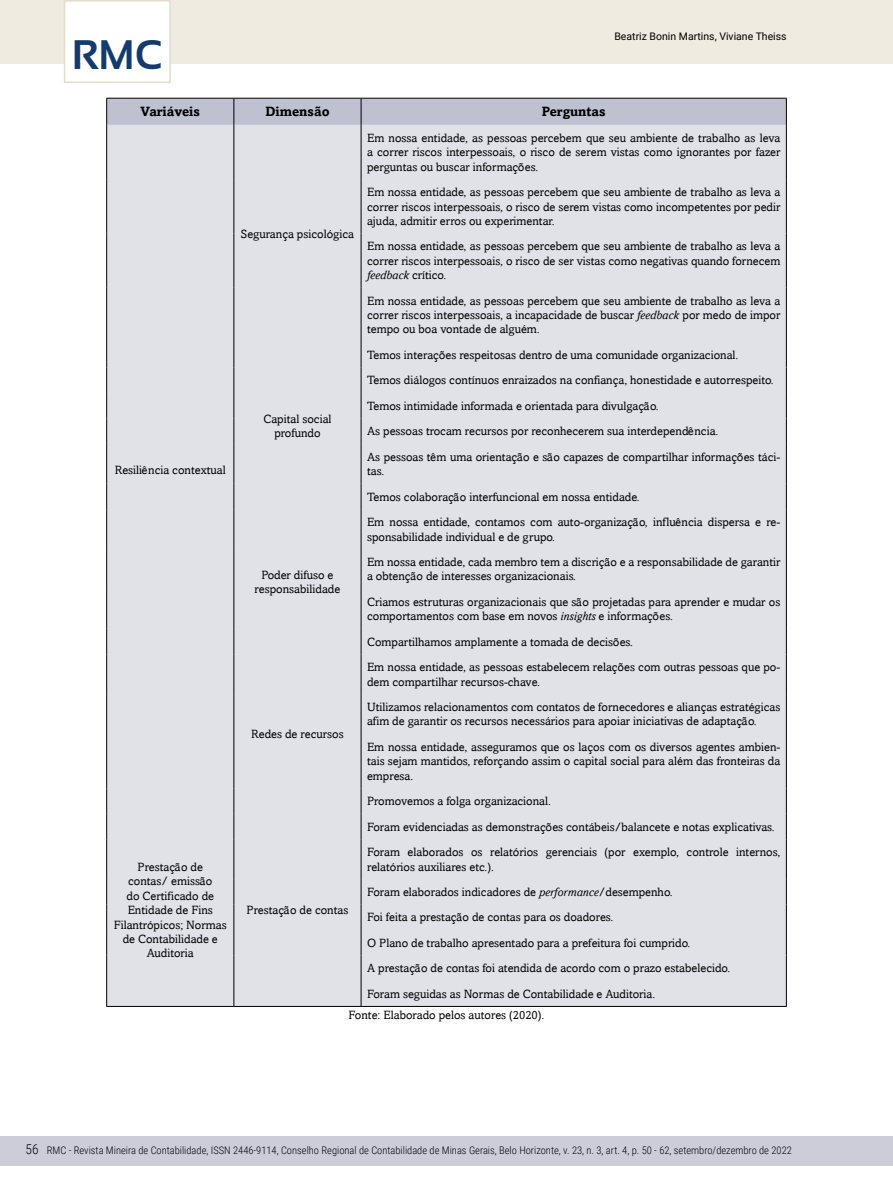
<style>
.page{position:relative;width:893px;height:1191px;background:#fff}
.page>*{position:absolute;margin:0;border:0;box-sizing:border-box;transform-origin:0 0}
.t1{font:700 41.25px "Sansation";color:#143b6b}
.t2{font:700 13.5px "Amasis";color:#000}
.t3{font:300 13.5px "Roboto Condensed";color:#000}
.t4{font:12px/14.4px "Amasis";color:#000}
.t5{font:300 10.5px "Roboto Condensed";color:#000}
.t6{font:10.5px "Roboto";color:#000}
.s1{font-style:italic}
</style>
<div class="page">
<div style="left:0;top:1135px;width:893px;height:30px;background:#cdcdda"></div>
<div style="left:0;top:0;width:893px;height:64px;background:#efebe1"></div>
<div style="left:64px;top:0;width:107px;height:83px;background:#fff;border:2px solid #e4dcca"></div>
<div style="left:107px;top:125px;width:679px;height:881px;background:#e1e1e8"></div>
<hr style="left:106px;top:125px;width:1px;height:54px;background:#000">
<hr style="left:233px;top:125px;width:1px;height:54px;background:#000">
<hr style="left:106px;top:179px;width:1px;height:54px;background:#000">
<hr style="left:233px;top:179px;width:1px;height:54px;background:#000">
<hr style="left:106px;top:233px;width:1px;height:55px;background:#000">
<hr style="left:233px;top:233px;width:1px;height:55px;background:#000">
<hr style="left:106px;top:288px;width:1px;height:54px;background:#000">
<hr style="left:233px;top:288px;width:1px;height:54px;background:#000">
<svg style="left:106px;top:342px;width:1px;height:102px"></svg>
<svg style="left:233px;top:342px;width:1px;height:102px"></svg>
<hr style="left:106px;top:444px;width:1px;height:40px;background:#000">
<hr style="left:233px;top:444px;width:1px;height:40px;background:#000">
<svg style="left:106px;top:484px;width:1px;height:25px"></svg>
<svg style="left:233px;top:484px;width:1px;height:25px"></svg>
<hr style="left:106px;top:509px;width:1px;height:40px;background:#000">
<hr style="left:233px;top:509px;width:1px;height:40px;background:#000">
<hr style="left:106px;top:549px;width:1px;height:40px;background:#000">
<hr style="left:233px;top:549px;width:1px;height:40px;background:#000">
<hr style="left:106px;top:589px;width:1px;height:40px;background:#000">
<hr style="left:233px;top:589px;width:1px;height:40px;background:#000">
<svg style="left:106px;top:629px;width:1px;height:25px"></svg>
<svg style="left:233px;top:629px;width:1px;height:25px"></svg>
<hr style="left:106px;top:654px;width:1px;height:40px;background:#000">
<hr style="left:233px;top:654px;width:1px;height:40px;background:#000">
<hr style="left:106px;top:694px;width:1px;height:40px;background:#000">
<hr style="left:233px;top:694px;width:1px;height:40px;background:#000">
<hr style="left:106px;top:734px;width:1px;height:54px;background:#000">
<hr style="left:233px;top:734px;width:1px;height:54px;background:#000">
<svg style="left:233px;top:788px;width:1px;height:51px"></svg>
<hr style="left:233px;top:839px;width:1px;height:40px;background:#000">
<svg style="left:233px;top:879px;width:1px;height:127px"></svg>
<hr style="left:361px;top:125px;width:1px;height:54px;background:#000">
<hr style="left:786px;top:125px;width:1px;height:54px;background:#000">
<hr style="left:361px;top:179px;width:1px;height:54px;background:#000">
<hr style="left:786px;top:179px;width:1px;height:54px;background:#000">
<hr style="left:361px;top:233px;width:1px;height:55px;background:#000">
<hr style="left:786px;top:233px;width:1px;height:55px;background:#000">
<hr style="left:361px;top:288px;width:1px;height:54px;background:#000">
<hr style="left:786px;top:288px;width:1px;height:54px;background:#000">
<svg style="left:361px;top:342px;width:1px;height:102px"></svg>
<svg style="left:786px;top:342px;width:1px;height:102px"></svg>
<hr style="left:361px;top:444px;width:1px;height:40px;background:#000">
<hr style="left:786px;top:444px;width:1px;height:40px;background:#000">
<svg style="left:361px;top:484px;width:1px;height:25px"></svg>
<svg style="left:786px;top:484px;width:1px;height:25px"></svg>
<hr style="left:361px;top:509px;width:1px;height:40px;background:#000">
<hr style="left:786px;top:509px;width:1px;height:40px;background:#000">
<hr style="left:361px;top:549px;width:1px;height:40px;background:#000">
<hr style="left:786px;top:549px;width:1px;height:40px;background:#000">
<hr style="left:361px;top:589px;width:1px;height:40px;background:#000">
<hr style="left:786px;top:589px;width:1px;height:40px;background:#000">
<svg style="left:361px;top:629px;width:1px;height:25px"></svg>
<svg style="left:786px;top:629px;width:1px;height:25px"></svg>
<hr style="left:361px;top:654px;width:1px;height:40px;background:#000">
<hr style="left:786px;top:654px;width:1px;height:40px;background:#000">
<hr style="left:361px;top:694px;width:1px;height:40px;background:#000">
<hr style="left:786px;top:694px;width:1px;height:40px;background:#000">
<hr style="left:361px;top:734px;width:1px;height:54px;background:#000">
<hr style="left:786px;top:734px;width:1px;height:54px;background:#000">
<svg style="left:786px;top:788px;width:1px;height:51px"></svg>
<hr style="left:786px;top:839px;width:1px;height:40px;background:#000">
<svg style="left:786px;top:879px;width:1px;height:127px"></svg>
<hr style="left:361px;top:1006px;width:426px;height:1px;background:#000">
<svg style="left:106px;top:788px;width:1px;height:51px"></svg>
<svg style="left:361px;top:788px;width:1px;height:51px"></svg>
<hr style="left:106px;top:839px;width:1px;height:40px;background:#000">
<hr style="left:361px;top:839px;width:1px;height:40px;background:#000">
<svg style="left:106px;top:879px;width:1px;height:127px"></svg>
<svg style="left:361px;top:879px;width:1px;height:127px"></svg>
<hr style="left:106px;top:1006px;width:128px;height:1px;background:#000">
<hr style="left:234px;top:1006px;width:127px;height:1px;background:#000">
<svg style="left:106px;top:98px;width:681px;height:27px;background:#b9bbca"></svg>
<h1 class="t1" style="left:72px;top:32px;width:92px">RMC</h1>
<p class="t6" style="left:614px;top:29px;width:174px">Beatriz Bonin Martins, Viviane Theiss</p>
<p class="t2" style="left:141px;top:104px;width:61px">Variáveis</p>
<p class="t2" style="left:265px;top:104px;width:66px">Dimensão</p>
<p class="t2" style="left:542px;top:104px;width:65px">Perguntas</p>
<p class="t4" style="left:115px;top:462px;width:113px">Resiliência contextual</p>
<p class="t4" style="left:114px;top:859px;width:115px;text-align:center">Prestação de<br>contas/ emissão<br>do Certificado de<br>Entidade de Fins<br>Filantrópicos; Normas de Contabilidade e<br>Auditoria</p>
<p class="t4" style="left:241px;top:226px;width:115px">Segurança psicológica</p>
<p class="t4" style="left:263px;top:411px;width:70px;text-align:center">Capital social profundo</p>
<p class="t4" style="left:255px;top:567px;width:87px;text-align:center">Poder difuso e responsabilidade</p>
<p class="t4" style="left:251px;top:727px;width:94px">Redes de recursos</p>
<p class="t4" style="left:367px;top:130px;width:415px;text-align:justify">Em nossa entidade, as pessoas percebem que seu ambiente de trabalho as leva a correr riscos interpessoais, o risco de serem vistas como ignorantes por fazer perguntas ou buscar informações.</p>
<p class="t4" style="left:367px;top:185px;width:415px;text-align:justify">Em nossa entidade, as pessoas percebem que seu ambiente de trabalho as leva a correr riscos interpessoais, o risco de serem vistas como incompetentes por pedir ajuda, admitir erros ou experimentar.</p>
<p class="t4" style="left:367px;top:239px;width:415px;text-align:justify">Em nossa entidade, as pessoas percebem que seu ambiente de trabalho as leva a correr riscos interpessoais, o risco de ser vistas como negativas quando fornecem <span class="s1">feedback</span> crítico.</p>
<p class="t4" style="left:367px;top:293px;width:415px;text-align:justify">Em nossa entidade, as pessoas percebem que seu ambiente de trabalho as leva a correr riscos interpessoais, a incapacidade de buscar <span class="s1">feedback</span> por medo de impor tempo ou boa vontade de alguém.</p>
<p class="t4" style="left:367px;top:342px;width:415px;line-height:25.5px">Temos interações respeitosas dentro de uma comunidade organizacional.<br>Temos diálogos contínuos enraizados na confiança, honestidade e autorrespeito.<br>Temos intimidade informada e orientada para divulgação.<br>As pessoas trocam recursos por reconhecerem sua interdependência.<br>As pessoas têm uma orientação e são capazes de compartilhar informações táci-</p>
<p class="t4" style="left:367px;top:458px;width:274px;line-height:25.5px">tas.<br>Temos colaboração interfuncional em nossa entidade.</p>
<p class="t4" style="left:367px;top:515px;width:415px">Em nossa entidade, contamos com auto-organização, influência dispersa e re&shy;sponsabilidade individual e de grupo.</p>
<p class="t4" style="left:367px;top:554px;width:415px">Em nossa entidade, cada membro tem a discrição e a responsabilidade de garantir a obtenção de interesses organizacionais.</p>
<p class="t4" style="left:367px;top:594px;width:415px">Criamos estruturas organizacionais que são projetadas para aprender e mudar os comportamentos com base em novos <span class="s1">insights</span> e informações.</p>
<p class="t4" style="left:367px;top:634px;width:267px">Compartilhamos amplamente a tomada de decisões.</p>
<p class="t4" style="left:367px;top:660px;width:415px">Em nossa entidade, as pessoas estabelecem relações com outras pessoas que po&shy;dem compartilhar recursos-chave.</p>
<p class="t4" style="left:367px;top:699px;width:415px">Utilizamos relacionamentos com contatos de fornecedores e alianças estratégicas afim de garantir os recursos necessários para apoiar iniciativas de adaptação.</p>
<p class="t4" style="left:367px;top:739px;width:415px;text-align:justify">Em nossa entidade, asseguramos que os laços com os diversos agentes ambien&shy;tais sejam mantidos, reforçando assim o capital social para além das fronteiras da empresa.</p>
<p class="t4" style="left:367px;top:794px;width:185px">Promovemos a folga organizacional.</p>
<p class="t4" style="left:367px;top:813px;width:415px;line-height:25.5px">Foram evidenciadas as demonstrações contábeis/balancete e notas explicativas.<br>Foram elaborados os relatórios gerenciais (por exemplo, controle internos,</p>
<p class="t4" style="left:367px;top:853px;width:365px;line-height:25.5px">relatórios auxiliares etc.).<br>Foram elaborados indicadores de <span class="s1">performance</span>/desempenho.<br>Foi feita a prestação de contas para os doadores.<br>O Plano de trabalho apresentado para a prefeitura foi cumprido.<br>A prestação de contas foi atendida de acordo com o prazo estabelecido.<br>Foram seguidas as Normas de Contabilidade e Auditoria.</p>
<p class="t4" style="left:349px;top:1008px;width:197px">Fonte: Elaborado pelos autores (2020).</p>
<p class="t4" style="left:247px;top:903px;width:103px">Prestação de contas</p>
<p class="t3" style="left:26px;top:1140px;width:15px">56</p>
<p class="t5" style="left:47px;top:1143px;width:747px">RMC - Revista Mineira de Contabilidade, ISSN 2446-9114, Conselho Regional de Contabilidade de Minas Gerais, Belo Horizonte, v. 23, n. 3, art. 4, p. 50 - 62, setembro/dezembro de 2022</p>
</div>
